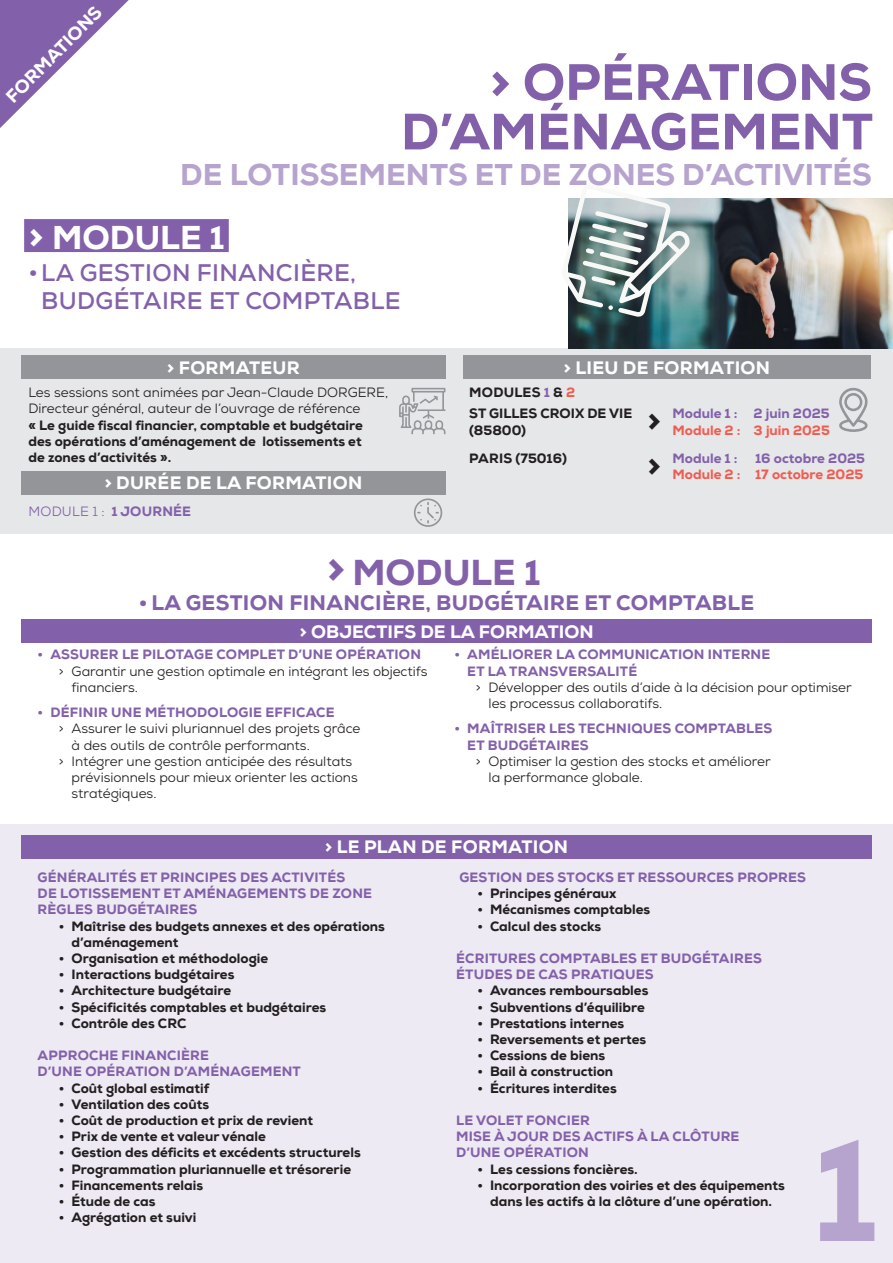
<style>
.page{position:relative;width:893px;height:1263px;background:#fff}
.page>*{position:absolute;margin:0;border:0;box-sizing:border-box;transform-origin:0 0}
.t1{font:800 144.75px "Nexa";color:#b6a4ce}
.t2{font:800 51px/49.5px "Nexa";color:#8361aa;text-align:right}
.t3{font:800 45px "Nexa";color:#8361aa}
.t4{font:800 36px "Nexa";color:#8361aa}
.t5{font:800 33px "Nexa";color:#fff}
.t6{font:800 33px/44.5px "Nexa";color:#231f20}
.t7{font:800 30px "Nexa";color:#b6a4ce}
.t8{font:700 24px/28.8px "Nexa";letter-spacing:.015em;color:#8361aa}
.t9{font:800 21px "Nexa";letter-spacing:.015em;color:#8361aa}
.t10{font:800 18px "Nexa";letter-spacing:.015em;color:#fff}
.t11{font:800 13.5px/16.2px "Nexa";color:#231f20}
.t12{font:800 13.5px/16.2px "Nexa";letter-spacing:.015em;color:#8361aa}
.t13{font:13.5px/16.2px "Nexa";color:#231f20}
.t14{font:800 13.5px "Nexa";color:#f15c51}
.t15{font:13.5px "Nexa";letter-spacing:.015em;color:#8361aa}
.s1{font-size:36px}
.s2{font-weight:800}
.s3{color:#8361aa}
.s4{color:#f15c51}
</style>
<div class="page">
<div style="left:0;top:348px;width:893px;height:186px;background:#e6e7e9"></div>
<div style="left:0;top:825px;width:893px;height:438px;background:#eeeaf4"></div>
<svg style="left:0;top:0;width:129px;height:128px"></svg>
<div style="left:24px;top:219px;width:205px;height:33px;background:#8361aa"></div>
<div style="left:21px;top:620px;width:851px;height:23px;background:#8361aa"></div>
<div style="left:21px;top:836px;width:851px;height:23px;background:#8361aa"></div>
<div style="left:21px;top:356px;width:424px;height:23px;background:#939598"></div>
<div style="left:463px;top:356px;width:408px;height:23px;background:#939598"></div>
<div style="left:21px;top:471px;width:424px;height:23px;background:#939598"></div>
<img style="left:569px;top:199px;width:324px;height:149px">
<svg style="left:568px;top:198px;width:122px;height:119px"></svg>
<svg style="left:399px;top:388px;width:46px;height:46px"></svg>
<svg style="left:839px;top:387px;width:29px;height:45px"></svg>
<svg style="left:414px;top:498px;width:28px;height:29px"></svg>
<h3 class="t10" style="left:1px;top:91px;width:128px;rotate:-45deg">FORMATIONS</h3>
<h2 class="t2" style="left:401px;top:58px;width:474px">&gt; OPÉRATIONS<br>D’AMÉNAGEMENT</h2>
<h3 class="t7" style="left:180px;top:156px;width:693px">DE LOTISSEMENTS ET DE ZONES D’ACTIVITÉS</h3>
<h3 class="t5" style="left:28px;top:216px;width:198px"><span class="s1">&gt;</span> MODULE 1</h3>
<h3 class="t8" style="left:41px;top:258px;width:361px;text-indent:-13px">•LA GESTION FINANCIÈRE,<br>BUDGÉTAIRE ET COMPTABLE</h3>
<h3 class="t10" style="left:167px;top:356px;width:134px">&gt; FORMATEUR</h3>
<h3 class="t10" style="left:564px;top:356px;width:208px">&gt; LIEU DE FORMATION</h3>
<p class="t13" style="left:28px;top:384px;width:361px">Les sessions sont animées par Jean-Claude DORGERE,<br>Directeur général, auteur de l’ouvrage de référence</p>
<p class="t11" style="left:28px;top:417px;width:336px;text-align:justify">« Le guide fiscal financier, comptable et budgétaire des opérations d’aménagement de lotissements et de zones d’activités ».</p>
<h3 class="t10" style="left:104px;top:471px;width:259px">&gt; DURÉE DE LA FORMATION</h3>
<p class="t15" style="left:28px;top:503px;width:164px">MODULE 1 : <span class="s2">1 JOURNÉE</span></p>
<p class="t11" style="left:469px;top:382px;width:164px;line-height:21px">MODULES <span class="s3">1</span> &amp; <span class="s4">2<br></span>ST GILLES CROIX DE VIE</p>
<p class="t11" style="left:469px;top:422px;width:58px">(85800)</p>
<p class="t12" style="left:673px;top:406px;width:159px">Module 1 : 2 juin 2025</p>
<p class="t14" style="left:673px;top:421px;width:159px">Module 2 : 3 juin 2025</p>
<h3 class="t6" style="left:647px;top:398px;width:15px">&gt; &gt;</h3>
<p class="t11" style="left:469px;top:450px;width:99px">PARIS (75016)</p>
<p class="t12" style="left:673px;top:450px;width:67px">Module 1 :</p>
<p class="t12" style="left:755px;top:450px;width:111px">16 octobre 2025</p>
<p class="t14" style="left:673px;top:466px;width:192px">Module 2 : 17 octobre 2025</p>
<h3 class="t3" style="left:326px;top:539px;width:20px">&gt;</h3>
<h3 class="t4" style="left:352px;top:550px;width:190px">MODULE 1</h3>
<h3 class="t9" style="left:139px;top:590px;width:617px">• LA GESTION FINANCIÈRE, BUDGÉTAIRE ET COMPTABLE</h3>
<h3 class="t10" style="left:299px;top:620px;width:296px">&gt; OBJECTIFS DE LA FORMATION</h3>
<p class="t12" style="left:38px;top:647px;width:385px">• ASSURER LE PILOTAGE COMPLET D’UNE OPÉRATION</p>
<p class="t13" style="left:72px;top:663px;width:358px;text-indent:-13px">&gt; Garantir une gestion optimale en intégrant les objectifs financiers.</p>
<p class="t12" style="left:38px;top:704px;width:299px">• DÉFINIR UNE MÉTHODOLOGIE EFFICACE</p>
<p class="t13" style="left:59px;top:720px;width:303px">&gt; Assurer le suivi pluriannuel des projets grâce</p>
<p class="t13" style="left:72px;top:737px;width:240px">à des outils de contrôle performants.</p>
<p class="t13" style="left:59px;top:753px;width:295px">&gt; Intégrer une gestion anticipée des résultats</p>
<p class="t13" style="left:72px;top:769px;width:288px">prévisionnels pour mieux orienter les actions</p>
<p class="t13" style="left:72px;top:785px;width:86px">stratégiques.</p>
<p class="t12" style="left:467px;top:647px;width:305px;text-indent:-13px">• AMÉLIORER LA COMMUNICATION INTERNE<br>ET LA TRANSVERSALITÉ</p>
<p class="t13" style="left:488px;top:679px;width:365px;text-indent:-13px">&gt; Développer des outils d’aide à la décision pour optimiser les processus collaboratifs.</p>
<p class="t12" style="left:467px;top:720px;width:307px;text-indent:-13px">• MAÎTRISER LES TECHNIQUES COMPTABLES<br>ET BUDGÉTAIRES</p>
<p class="t13" style="left:488px;top:753px;width:284px;text-indent:-13px">&gt; Optimiser la gestion des stocks et améliorer la performance globale.</p>
<h3 class="t10" style="left:325px;top:836px;width:245px">&gt; LE PLAN DE FORMATION</h3>
<p class="t12" style="left:38px;top:869px;width:336px">GÉNÉRALITÉS ET PRINCIPES DES ACTIVITÉS<br>DE LOTISSEMENT ET AMÉNAGEMENTS DE ZONE<br>RÈGLES BUDGÉTAIRES</p>
<p class="t11" style="left:72px;top:918px;width:315px;text-indent:-13px">• Maîtrise des budgets annexes et des opérations d’aménagement</p>
<p class="t11" style="left:59px;top:950px;width:211px">• Organisation et méthodologie</p>
<p class="t11" style="left:59px;top:966px;width:177px">• Interactions budgétaires</p>
<p class="t11" style="left:59px;top:982px;width:174px">• Architecture budgétaire</p>
<p class="t11" style="left:59px;top:999px;width:269px">• Spécificités comptables et budgétaires</p>
<p class="t11" style="left:59px;top:1015px;width:129px">• Contrôle des CRC</p>
<p class="t12" style="left:38px;top:1047px;width:265px">APPROCHE FINANCIÈRE<br>D’UNE OPÉRATION D’AMÉNAGEMENT</p>
<p class="t11" style="left:59px;top:1080px;width:152px">• Coût global estimatif</p>
<p class="t11" style="left:59px;top:1096px;width:152px">• Ventilation des coûts</p>
<p class="t11" style="left:59px;top:1112px;width:256px">• Coût de production et prix de revient</p>
<p class="t11" style="left:59px;top:1128px;width:209px">• Prix de vente et valeur vénale</p>
<p class="t11" style="left:59px;top:1144px;width:303px">• Gestion des déficits et excédents structurels</p>
<p class="t11" style="left:59px;top:1161px;width:294px">• Programmation pluriannuelle et trésorerie</p>
<p class="t11" style="left:59px;top:1177px;width:146px">• Financements relais</p>
<p class="t11" style="left:59px;top:1193px;width:98px">• Étude de cas</p>
<p class="t11" style="left:59px;top:1209px;width:139px">• Agrégation et suivi</p>
<p class="t12" style="left:459px;top:869px;width:348px">GESTION DES STOCKS ET RESSOURCES PROPRES</p>
<p class="t11" style="left:477px;top:885px;width:141px">• Principes généraux</p>
<p class="t11" style="left:477px;top:901px;width:174px">• Mécanismes comptables</p>
<p class="t11" style="left:477px;top:918px;width:125px">• Calcul des stocks</p>
<p class="t12" style="left:456px;top:950px;width:307px">ÉCRITURES COMPTABLES ET BUDGÉTAIRES<br>ÉTUDES DE CAS PRATIQUES</p>
<p class="t11" style="left:477px;top:982px;width:173px">• Avances remboursables</p>
<p class="t11" style="left:477px;top:999px;width:169px">• Subventions d’équilibre</p>
<p class="t11" style="left:477px;top:1015px;width:148px">• Prestations internes</p>
<p class="t11" style="left:477px;top:1031px;width:170px">• Reversements et pertes</p>
<p class="t11" style="left:477px;top:1047px;width:129px">• Cessions de biens</p>
<p class="t11" style="left:477px;top:1063px;width:137px">• Bail à construction</p>
<p class="t11" style="left:477px;top:1080px;width:141px">• Écritures interdites</p>
<p class="t12" style="left:456px;top:1112px;width:285px">LE VOLET FONCIER<br>MISE À JOUR DES ACTIFS À LA CLÔTURE<br>D’UNE OPÉRATION</p>
<p class="t11" style="left:477px;top:1161px;width:162px">• Les cessions foncières.</p>
<p class="t11" style="left:477px;top:1177px;width:309px;text-align:center">• Incorporation des voiries et des équipements dans les actifs à la clôture d’une opération.</p>
<h1 class="t1" style="left:813px;top:1098px;width:67px">1</h1>
</div>
